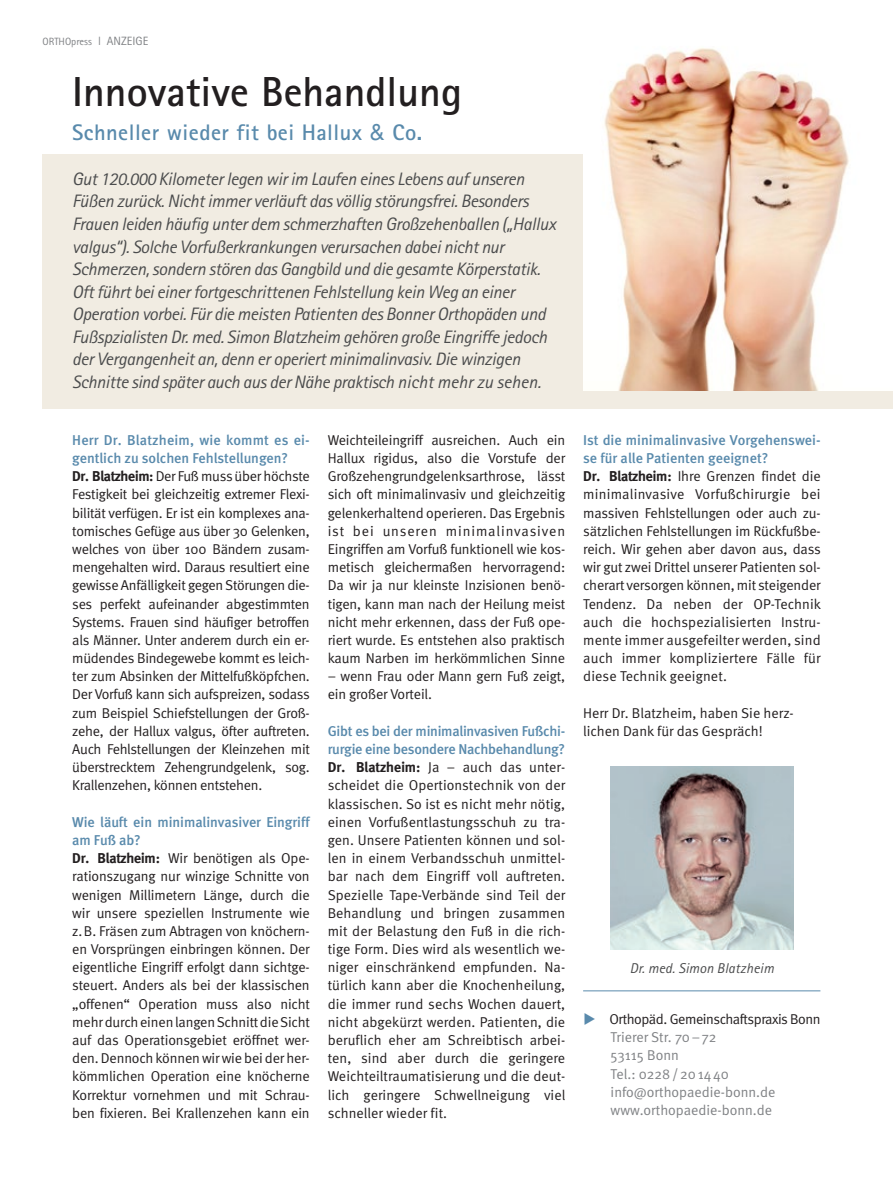
<style>
.page{position:relative;width:893px;height:1191px;background:#fff}
.page>*{position:absolute;margin:0;border:0;box-sizing:border-box;transform-origin:0 0}
._01__Headline{font:700 42px "Rotis Sans Serif";color:#231f20}
._02__Subline{font:700 22.5px "Rotis Sans Serif";letter-spacing:.02em;color:#598aac}
._03__Einleitung{font:italic 18px/22.5px "Rotis Sans Serif";letter-spacing:-.02em;color:#4b4c4d}
._05__Fließtext{font:14.25px/18.1px "Meta Normal";letter-spacing:-.01em;color:#231f20;text-align:justify}
._09__Interview_Frage{font:500 14.25px/18.1px "Meta";letter-spacing:-.005em;color:#598aac}
.Adresse_60__Grau{font:14.25px "Meta Normal";color:#808285}
._10__Interview_Absch{font:14.25px/18.1px "Meta Normal";color:#231f20}
._05__Fließtext-2{font:14.25px "Meta Normal";letter-spacing:-.03em;color:#231f20}
._11__Bildunterschrif{font:italic 14.25px "Rotis Sans Serif";letter-spacing:.01em;color:#4b4c4d}
.t1{font:10.5px "Rotis Sans Serif";color:#808285}
.s1{font-size:12px}
.s2{font-family:"Helvetica";font-weight:400}
.s3{font-family:"Meta";font-weight:700}
.s4{color:#598aac}
</style>
<div class="page">
<div style="left:43px;top:154px;width:850px;height:254px;background:#f1ece2"></div>
<hr style="left:583px;top:990px;width:237px;height:1px;background:#598aac">
<img style="left:611px;top:767px;width:182px;height:183px">
<img style="left:583px;top:48px;width:310px;height:342px">
<p class="t1" style="left:43px;top:35px;width:107px">ORTHOpress <span class="s1">l ANZEIGE</span></p>
<p class="_01__Headline" style="left:72px;top:65px;width:391px">Innovative Behandlung</p>
<p class="_02__Subline" style="left:72px;top:118px;width:351px">Schneller wieder fit bei Hallux <span class="s2">&amp;</span> Co.</p>
<p class="_03__Einleitung" style="left:72px;top:168px;width:485px">Gut 120.000 Kilometer legen wir im Laufen eines Lebens auf unseren Füßen zurück. Nicht immer verläuft das völlig störungsfrei. Besonders Frauen leiden häufig unter dem schmerzhaften Großzehenballen („Hallux valgus“). Solche Vorfußerkrankungen verursachen dabei nicht nur Schmerzen, sondern stören das Gangbild und die gesamte Körperstatik.<br>Oft führt bei einer fortgeschrittenen Fehlstellung kein Weg an einer Operation vorbei. Für die meisten Patienten des Bonner Orthopäden und Fußspzialisten Dr. med. Simon Blatzheim gehören große Eingriffe jedoch der Vergangenheit an, denn er operiert minimalinvasiv. Die winzigen Schnitte sind später auch aus der Nähe praktisch nicht mehr zu sehen.</p>
<p class="_09__Interview_Frage" style="left:72px;top:430px;width:239px">Herr Dr. Blatzheim, wie kommt es ei&shy;gentlich zu solchen Fehlstellungen?</p>
<p class="_05__Fließtext" style="left:72px;top:467px;width:239px"><span class="s3">Dr. Blatzheim:</span> Der Fuß muss über höchste Festigkeit bei gleichzeitig extremer Flexi&shy;bilität verfügen. Er ist ein komplexes ana&shy;tomisches Gefüge aus über 30 Gelenken, welches von über 100 Bändern zusam&shy;mengehalten wird. Daraus resultiert eine gewisse Anfälligkeit gegen Störungen die&shy;ses perfekt aufeinander abgestimmten Systems. Frauen sind häufiger betroffen als Männer. Unter anderem durch ein er&shy;müdendes Bindegewebe kommt es leich&shy;ter zum Absinken der Mittelfußköpfchen.<br>Der Vorfuß kann sich aufspreizen, sodass zum Beispiel Schiefstellungen der Groß&shy;zehe, der Hallux valgus, öfter auftreten.<br>Auch Fehlstellungen der Kleinzehen mit überstrecktem Zehengrundgelenk, sog.<br>Krallenzehen, können entstehen.</p>
<p class="_09__Interview_Frage" style="left:72px;top:812px;width:239px">Wie läuft ein minimalinvasiver Eingriff am Fuß ab?</p>
<p class="_05__Fließtext" style="left:72px;top:849px;width:239px"><span class="s3">Dr. Blatzheim:</span> Wir benötigen als Ope&shy;rationszugang nur winzige Schnitte von wenigen Millimetern Länge, durch die wir unsere speziellen Instrumente wie z.B. Fräsen zum Abtragen von knöchern&shy;en Vorsprüngen einbringen können. Der eigentliche Eingriff erfolgt dann sichtge&shy;steuert. Anders als bei der klassischen „offenen“ Operation muss also nicht mehr durch einen langen Schnitt die Sicht auf das Operationsgebiet eröffnet wer&shy;den. Dennoch können wir wie bei der her&shy;kömmlichen Operation eine knöcherne Korrektur vornehmen und mit Schrau&shy;ben fixieren. Bei Krallenzehen kann ein</p>
<p class="_05__Fließtext" style="left:328px;top:430px;width:239px">Weichteileingriff ausreichen. Auch ein Hallux rigidus, also die Vorstufe der Großzehengrundgelenksarthrose, lässt sich oft minimalinvasiv und gleichzeitig gelenkerhaltend operieren. Das Ergebnis ist bei unseren minimalinvasiven Eingriffen am Vorfuß funktionell wie kos&shy;metisch gleichermaßen hervorragend:<br>Da wir ja nur kleinste Inzisionen benö&shy;tigen, kann man nach der Heilung meist nicht mehr erkennen, dass der Fuß ope&shy;riert wurde. Es entstehen also praktisch kaum Narben im herkömmlichen Sinne</p>
<p class="_05__Fließtext" style="left:328px;top:667px;width:239px">– wenn Frau oder Mann gern Fuß zeigt, ein großer Vorteil.</p>
<p class="_09__Interview_Frage" style="left:328px;top:721px;width:239px">Gibt es bei der minimalinvasiven Fußchi&shy;rurgie eine besondere Nachbehandlung?</p>
<p class="_05__Fließtext" style="left:328px;top:758px;width:239px"><span class="s3">Dr. Blatzheim:</span> Ja – auch das unter&shy;scheidet die Opertionstechnik von der klassischen. So ist es nicht mehr nötig, einen Vorfußentlastungsschuh zu tra&shy;gen. Unsere Patienten können und sol&shy;len in einem Verbandsschuh unmittel&shy;bar nach dem Eingriff voll auftreten.<br>Spezielle Tape-Verbände sind Teil der Behandlung und bringen zusammen mit der Belastung den Fuß in die rich&shy;tige Form. Dies wird als wesentlich we&shy;niger einschränkend empfunden. Na&shy;türlich kann aber die Knochenheilung, die immer rund sechs Wochen dauert, nicht abgekürzt werden. Patienten, die beruflich eher am Schreibtisch arbei&shy;ten, sind aber durch die geringere Weichteiltraumatisierung und die deut&shy;lich geringere Schwellneigung viel schneller wieder fit.</p>
<p class="_09__Interview_Frage" style="left:583px;top:430px;width:239px">Ist die minimalinvasive Vorgehenswei&shy;se für alle Patienten geeignet?</p>
<p class="_05__Fließtext" style="left:583px;top:467px;width:239px"><span class="s3">Dr. Blatzheim:</span> Ihre Grenzen findet die minimalinvasive Vorfußchirurgie bei massiven Fehlstellungen oder auch zu&shy;sätzlichen Fehlstellungen im Rückfußbe&shy;reich. Wir gehen aber davon aus, dass wir gut zwei Drittel unserer Patienten sol&shy;cherart versorgen können, mit steigender Tendenz. Da neben der OP-Technik auch die hochspezialisierten Instru&shy;mente immer ausgefeilter werden, sind auch immer kompliziertere Fälle für diese Technik geeignet.</p>
<p class="_10__Interview_Absch" style="left:583px;top:703px;width:212px">Herr Dr. Blatzheim, haben Sie herz&shy;lichen Dank für das Gespräch!</p>
<p class="_11__Bildunterschrif" style="left:630px;top:959px;width:146px">Dr. med. Simon Blatzheim</p>
<p class="_05__Fließtext-2" style="left:583px;top:1010px;width:239px"><span class="s4">◆</span> Orthopäd. Gemeinschaftspraxis Bonn</p>
<p class="Adresse_60__Grau" style="left:611px;top:1029px;width:107px">Trierer Str. 70–72</p>
<p class="Adresse_60__Grau" style="left:611px;top:1047px;width:70px">53115 Bonn</p>
<p class="Adresse_60__Grau" style="left:611px;top:1065px;width:120px">Tel.: 0228/201440</p>
<p class="Adresse_60__Grau" style="left:611px;top:1083px;width:166px">info@orthopaedie-bonn.de</p>
<p class="Adresse_60__Grau" style="left:611px;top:1101px;width:163px">www.orthopaedie-bonn.de</p>
</div>
